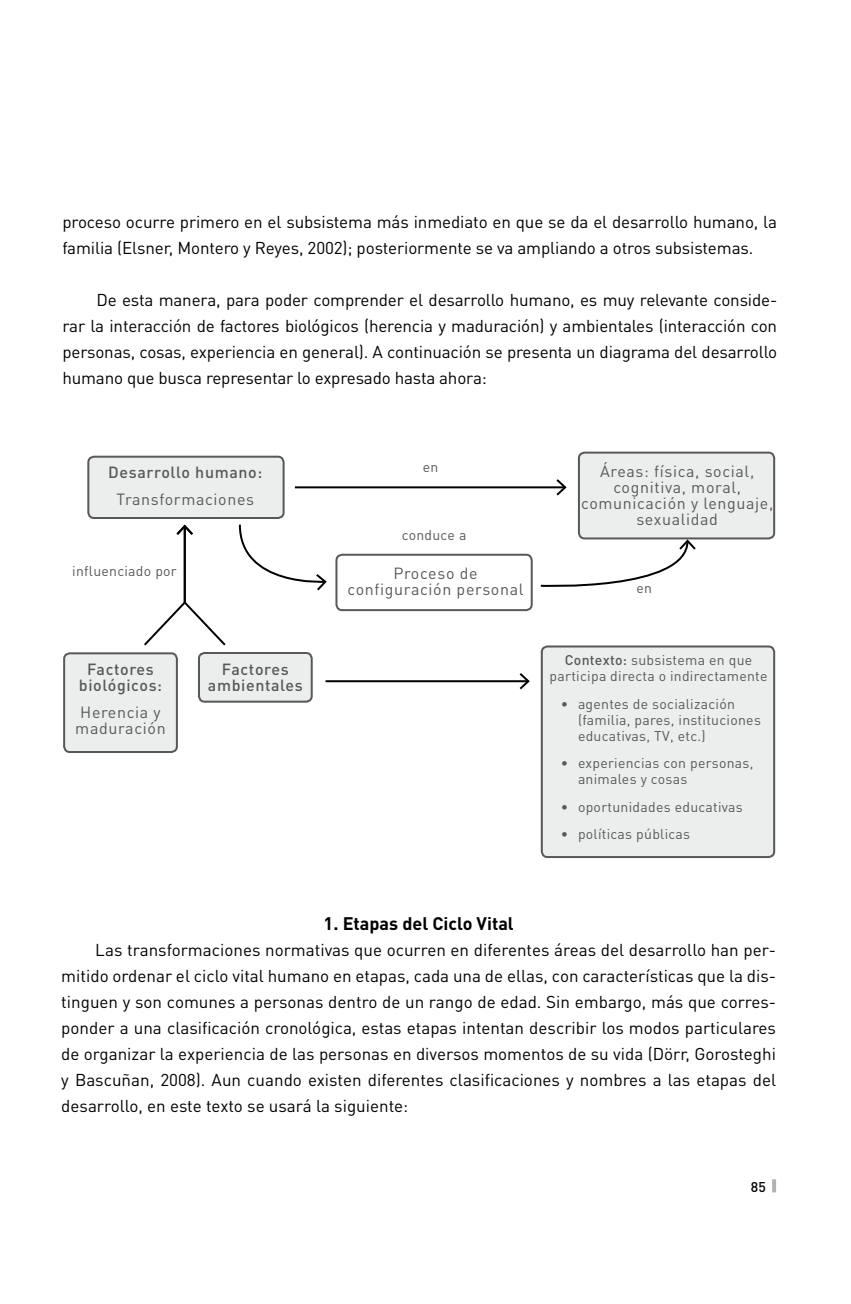
<style>
.page{position:relative;width:851px;height:1304px;background:#fff}
.page>*{position:absolute;margin:0;border:0;box-sizing:border-box;transform-origin:0 0}
.t1{font:700 18px "DIN Pro";color:#000}
.t2{font:17px/26px "DIN Pro";letter-spacing:-.005em;color:#000;text-align:justify}
.t3{font:16px/16px "DIN Pro";letter-spacing:.04em;color:#58585a;text-align:center}
.t4{font:500 16px/16px "DIN Pro";letter-spacing:.04em;color:#58585a;text-align:center}
.t5{font:14px/16px "DIN Pro";letter-spacing:.02em;color:#58585a}
.t6{font:500 14px "DIN Pro";color:#000}
.s1{font-weight:500}
</style>
<div class="page">
<div style="left:88px;top:457px;width:195px;height:61px;background:#eceded;border-radius:6px"></div>
<div style="left:87px;top:456px;width:197px;height:63px;border:2px solid #58585a;border-radius:6px"></div>
<div style="left:579px;top:453px;width:195px;height:85px;background:#eceded;border-radius:6px"></div>
<div style="left:578px;top:452px;width:197px;height:87px;border:2px solid #58585a;border-radius:6px"></div>
<svg style="left:540px;top:538px;width:157px;height:49px"></svg>
<svg style="left:238px;top:524px;width:89px;height:67px"></svg>
<svg style="left:144px;top:524px;width:82px;height:122px"></svg>
<div style="left:64px;top:653px;width:113px;height:99px;background:#eceded;border-radius:6px"></div>
<div style="left:63px;top:652px;width:115px;height:101px;border:2px solid #58585a;border-radius:6px"></div>
<div style="left:199px;top:653px;width:113px;height:49px;background:#eceded;border-radius:6px"></div>
<div style="left:198px;top:652px;width:115px;height:51px;border:2px solid #58585a;border-radius:6px"></div>
<hr style="left:295px;top:486px;width:270px;height:2px;background:#000">
<svg style="left:554px;top:479px;width:13px;height:17px"></svg>
<div style="left:335px;top:554px;width:197px;height:57px;border:2px solid #58585a;border-radius:6px"></div>
<div style="left:541px;top:646px;width:233px;height:211px;background:#eceded;border-radius:6px"></div>
<div style="left:540px;top:645px;width:235px;height:213px;border:2px solid #58585a;border-radius:6px"></div>
<hr style="left:325px;top:680px;width:203px;height:2px;background:#000">
<svg style="left:517px;top:673px;width:13px;height:17px"></svg>
<hr style="left:772px;top:1179px;width:4px;height:13px;background:#b1b3b4">
<p class="t2" style="left:62px;top:208px;width:716px">proceso ocurre primero en el subsistema más inmediato en que se da el desarrollo humano, la familia (Elsner, Montero y Reyes, 2002); posteriormente se va ampliando a otros subsistemas.</p>
<p class="t2" style="left:62px;top:286px;width:716px;text-indent:34px">De esta manera, para poder comprender el desarrollo humano, es muy relevante conside&shy;rar la interacción de factores biológicos (herencia y maduración) y ambientales (interacción con personas, cosas, experiencia en general). A continuación se presenta un diagrama del desarrollo humano que busca representar lo expresado hasta ahora:</p>
<p class="t4" style="left:108px;top:463px;width:156px">Desarrollo humano:</p>
<p class="t3" style="left:116px;top:491px;width:139px">Transformaciones</p>
<p class="t5" style="left:72px;top:563px;width:106px">influenciado por</p>
<p class="t4" style="left:79px;top:661px;width:85px">Factores biológicos:</p>
<p class="t3" style="left:75px;top:704px;width:92px">Herencia y maduración</p>
<p class="t4" style="left:208px;top:660px;width:96px">Factores ambientales</p>
<p class="t5" style="left:423px;top:458px;width:17px">en</p>
<p class="t5" style="left:401px;top:527px;width:66px">conduce a</p>
<p class="t3" style="left:347px;top:564px;width:177px">Proceso de configuración personal</p>
<p class="t3" style="left:581px;top:462px;width:194px">Áreas: física, social, cognitiva, moral, comunicación y lenguaje, sexualidad</p>
<p class="t5" style="left:636px;top:579px;width:17px">en</p>
<p class="t5" style="left:549px;top:652px;width:219px;text-align:center"><span class="s1">Contexto:</span> subsistema en que participa directa o indirectamente</p>
<p class="t5" style="left:578px;top:695px;width:184px;text-indent:-17px">• agentes de socialización (familia, pares, instituciones educativas, TV, etc.)</p>
<p class="t5" style="left:578px;top:755px;width:177px;text-indent:-17px">• experiencias con personas, animales y cosas</p>
<p class="t5" style="left:561px;top:798px;width:183px">• oportunidades educativas</p>
<p class="t5" style="left:561px;top:825px;width:131px">• políticas públicas</p>
<p class="t1" style="left:323px;top:911px;width:192px">1. Etapas del Ciclo Vital</p>
<p class="t2" style="left:61px;top:936px;width:716px;text-indent:34px">Las transformaciones normativas que ocurren en diferentes áreas del desarrollo han per&shy;mitido ordenar el ciclo vital humano en etapas, cada una de ellas, con características que la dis&shy;tinguen y son comunes a personas dentro de un rango de edad. Sin embargo, más que corres&shy;ponder a una clasificación cronológica, estas etapas intentan describir los modos particulares de organizar la experiencia de las personas en diversos momentos de su vida (Dörr, Gorosteghi y Bascuñan, 2008). Aun cuando existen diferentes clasificaciones y nombres a las etapas del desarrollo, en este texto se usará la siguiente:</p>
<p class="t6" style="left:750px;top:1177px;width:16px">85</p>
</div>
